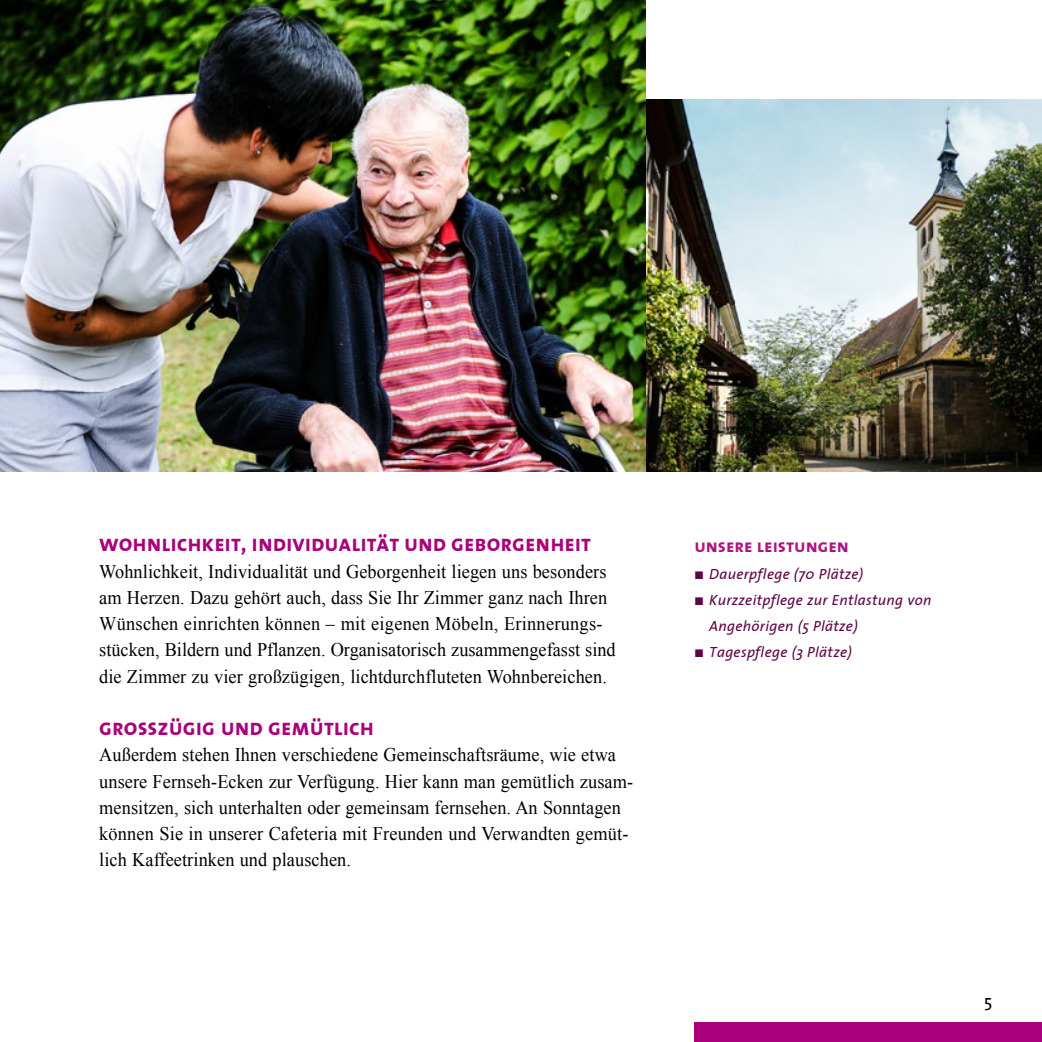
<style>
.page{position:relative;width:1042px;height:1042px;background:#fff}
.page>*{position:absolute;margin:0;border:0;box-sizing:border-box;transform-origin:0 0}
.t1{font:23.62px "The Sans Bold Caps";color:#aa007c;scale:.95 1}
.t2{font:19.25px/26.2px "Times New Roman";letter-spacing:.005em;color:#000;scale:.95 1}
.t3{font:18.38px "The Sans Bold Caps";color:#ac1480}
.t4{font:17.5px "The Sans";color:#000}
.t5{font:italic 14.88px/26.2px "The Sans";letter-spacing:.02em;color:#5e0443}
</style>
<div class="page">
<div style="left:694px;top:1022px;width:348px;height:20px;background:#aa007c"></div>
<img style="left:645px;top:99px;width:397px;height:372px">
<img style="left:0;top:0;width:645px;height:471px">
<p class="t1" style="left:99px;top:523px;width:519px">wohnlichkeit, individualität und geborgenheit</p>
<p class="t2" style="left:99px;top:558px;width:545px">Wohnlichkeit, Individualität und Geborgenheit liegen uns besonders am Herzen. Dazu gehört auch, dass Sie Ihr Zimmer ganz nach Ihren Wünschen einrichten können – mit eigenen Möbeln, Erinnerungs&shy;stücken, Bildern und Pflanzen. Organisatorisch zusammengefasst sind die Zimmer zu vier großzügigen, lichtdurchfluteten Wohnbereichen.</p>
<p class="t1" style="left:99px;top:707px;width:291px">grosszügig und gemütlich</p>
<p class="t2" style="left:99px;top:741px;width:563px">Außerdem stehen Ihnen verschiedene Gemeinschaftsräume, wie etwa unsere Fernseh-Ecken zur Verfügung. Hier kann man gemütlich zusam&shy;mensitzen, sich unterhalten oder gemeinsam fernsehen. An Sonntagen können Sie in unserer Cafeteria mit Freunden und Verwandten gemüt&shy;lich Kaffeetrinken und plauschen.</p>
<p class="t3" style="left:694px;top:531px;width:156px">unsere leistungen</p>
<p class="t5" style="left:709px;top:560px;width:224px">Dauerpflege (70 Plätze)<br>Kurzzeitpflege zur Entlastung von<br>Angehörigen (5 Plätze)<br>Tagespflege (3 Plätze)</p>
<p class="t4" style="left:984px;top:986px;width:10px">5</p>
</div>
